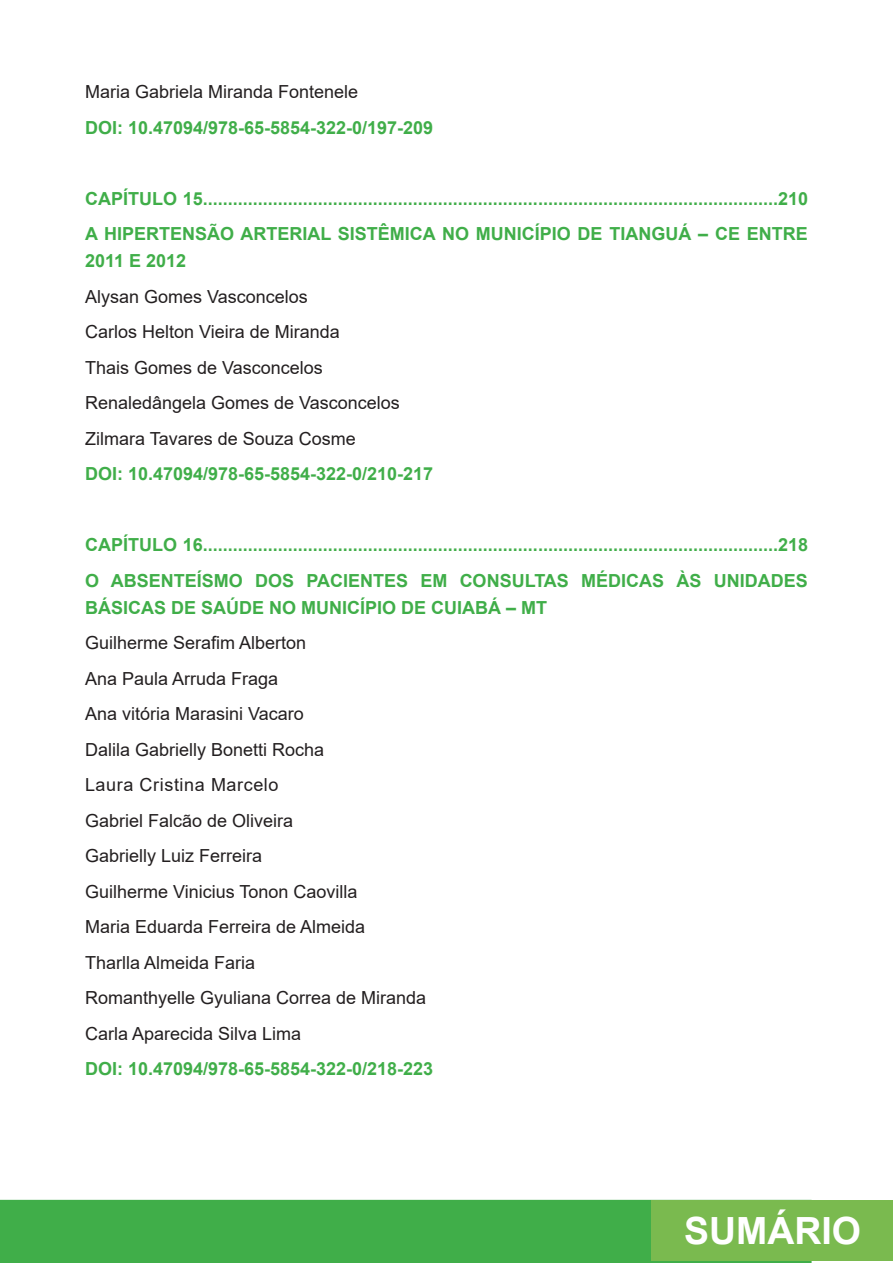
<style>
.page{position:relative;width:893px;height:1263px;background:#fff}
.page>*{position:absolute;margin:0;border:0;box-sizing:border-box;transform-origin:0 0}
.t1{font:700 37.5px "Arial";color:#fff}
.t2{font:700 18px/27px "Arial";color:#40ae49}
.t3{font:18px "Arial";color:#231f20}
.t4{font:18px "Arial";letter-spacing:.035em;color:#231f20}
</style>
<div class="page">
<div style="left:0;top:1200px;width:812px;height:63px;background:#40ae49"></div>
<div style="left:651px;top:1200px;width:242px;height:61px;background:#7aba4f"></div>
<p class="t3" style="left:85px;top:79px;width:275px">Maria Gabriela Miranda Fontenele</p>
<p class="t2" style="left:85px;top:114px;width:350px">DOI: 10.47094/978-65-5854-322-0/197-209</p>
<p class="t2" style="left:85px;top:185px;width:725px">CAPÍTULO 15...................................................................................................................210</p>
<p class="t2" style="left:85px;top:221px;width:724px">A HIPERTENSÃO ARTERIAL SISTÊMICA NO MUNICÍPIO DE TIANGUÁ – CE ENTRE<br>2011 E 2012</p>
<p class="t3" style="left:85px;top:284px;width:224px">Alysan Gomes Vasconcelos</p>
<p class="t3" style="left:85px;top:319px;width:256px">Carlos Helton Vieira de Miranda</p>
<p class="t3" style="left:85px;top:355px;width:239px">Thais Gomes de Vasconcelos</p>
<p class="t3" style="left:85px;top:390px;width:316px">Renaledângela Gomes de Vasconcelos</p>
<p class="t3" style="left:85px;top:426px;width:272px">Zilmara Tavares de Souza Cosme</p>
<p class="t2" style="left:85px;top:461px;width:350px">DOI: 10.47094/978-65-5854-322-0/210-217</p>
<p class="t2" style="left:85px;top:532px;width:725px">CAPÍTULO 16...................................................................................................................218</p>
<p class="t2" style="left:85px;top:567px;width:724px">O ABSENTEÍSMO DOS PACIENTES EM CONSULTAS MÉDICAS ÀS UNIDADES<br>BÁSICAS DE SAÚDE NO MUNICÍPIO DE CUIABÁ – MT</p>
<p class="t3" style="left:85px;top:630px;width:223px">Guilherme Serafim Alberton</p>
<p class="t3" style="left:85px;top:666px;width:195px">Ana Paula Arruda Fraga</p>
<p class="t3" style="left:85px;top:701px;width:220px">Ana vitória Marasini Vacaro</p>
<p class="t3" style="left:85px;top:737px;width:241px">Dalila Gabrielly Bonetti Rocha</p>
<p class="t4" style="left:85px;top:772px;width:195px">Laura Cristina Marcelo</p>
<p class="t3" style="left:85px;top:808px;width:210px">Gabriel Falcão de Oliveira</p>
<p class="t3" style="left:85px;top:844px;width:179px">Gabrielly Luiz Ferreira</p>
<p class="t3" style="left:85px;top:879px;width:274px">Guilherme Vinicius Tonon Caovilla</p>
<p class="t3" style="left:85px;top:915px;width:282px">Maria Eduarda Ferreira de Almeida</p>
<p class="t3" style="left:85px;top:950px;width:172px">Tharlla Almeida Faria</p>
<p class="t3" style="left:85px;top:986px;width:343px">Romanthyelle Gyuliana Correa de Miranda</p>
<p class="t3" style="left:85px;top:1021px;width:218px">Carla Aparecida Silva Lima</p>
<p class="t2" style="left:85px;top:1056px;width:350px">DOI: 10.47094/978-65-5854-322-0/218-223</p>
<h1 class="t1" style="left:684px;top:1205px;width:179px">SUMÁRIO</h1>
</div>
